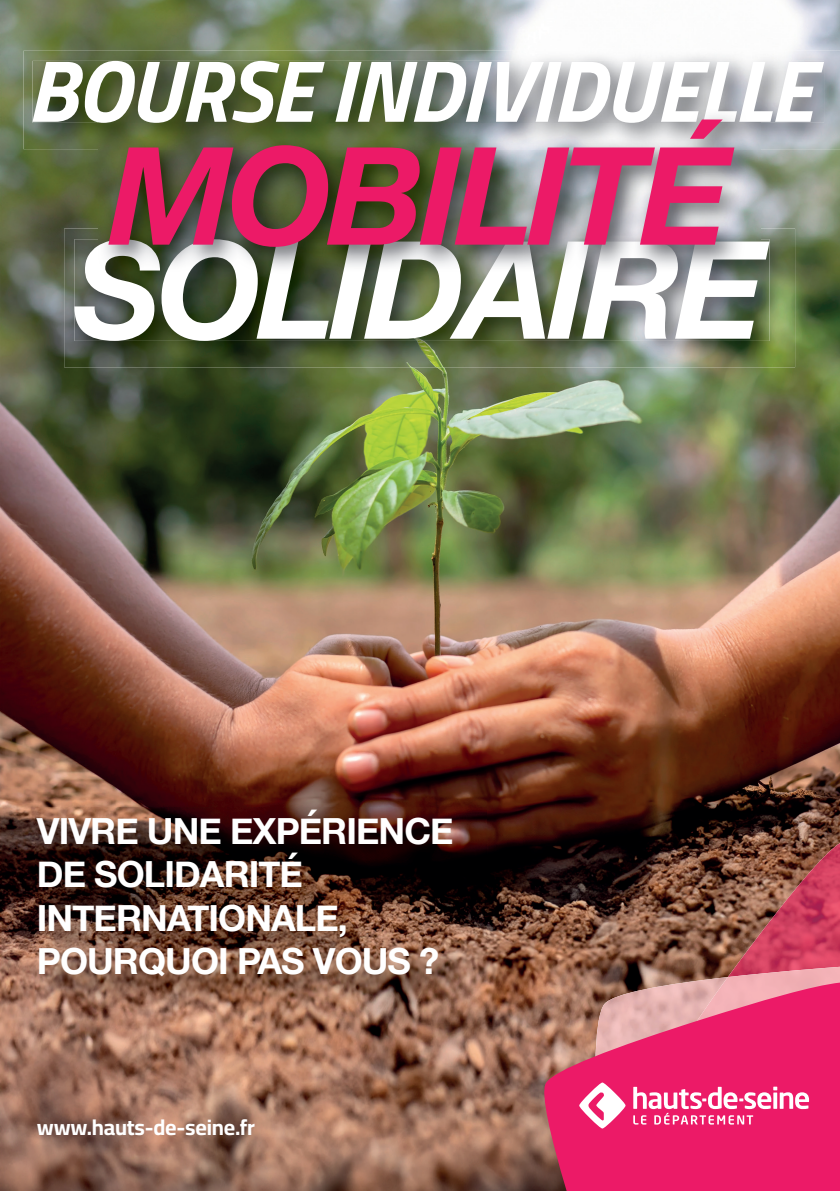
<style>
.page{position:relative;width:840px;height:1191px;background:#fff}
.page>*{position:absolute;margin:0;border:0;box-sizing:border-box;transform-origin:0 0}
.t1{font:italic 700 136px "Helvetica Neue";letter-spacing:-.04em;color:#fff}
.t2{font:italic 700 136px "Helvetica Neue";letter-spacing:-.04em;color:#ec1a67}
.t3{font:italic 700 88px "Cairo";letter-spacing:-.015em;color:#fff}
.t4{font:700 36px/43.2px "Helvetica Neue";letter-spacing:-.025em;color:#fff}
.t5{font:22px "Cairo";letter-spacing:-.01em;color:#fff}
</style>
<div class="page">
<img style="left:0;top:0;width:839px;height:1191px">
<img style="left:23px;top:51px;width:816px;height:98px">
<img style="left:32px;top:61px;width:791px;height:62px">
<img style="left:64px;top:228px;width:730px;height:139px">
<img style="left:74px;top:239px;width:695px;height:102px">
<img style="left:99px;top:123px;width:660px;height:116px">
<img style="left:99px;top:109px;width:660px;height:14px">
<img style="left:99px;top:239px;width:660px;height:34px">
<img style="left:36px;top:807px;width:450px;height:202px">
<img style="left:727px;top:843px;width:112px;height:123px">
<img style="left:667px;top:966px;width:172px;height:16px">
<svg style="left:540px;top:982px;width:299px;height:209px;fill:#ec1a67"></svg>
<svg style="left:633px;top:1086px;width:175px;height:38px"></svg>
<svg style="left:579px;top:1082px;width:46px;height:46px"></svg>
<h2 class="t3" style="left:27px;top:10px;width:787px">BOURSE INDIVIDUELLE</h2>
<h1 class="t2" style="left:109px;top:89px;width:623px">MOBILITÉ</h1>
<h1 class="t1" style="left:74px;top:183px;width:693px">SOLIDAIRE</h1>
<p class="t4" style="left:37px;top:810px;width:418px">VIVRE UNE EXPÉRIENCE<br>DE SOLIDARITÉ<br>INTERNATIONALE,<br>POURQUOI PAS VOUS ?</p>
<p class="t5" style="left:37px;top:1110px;width:219px">www.hauts-de-seine.fr</p>
</div>
